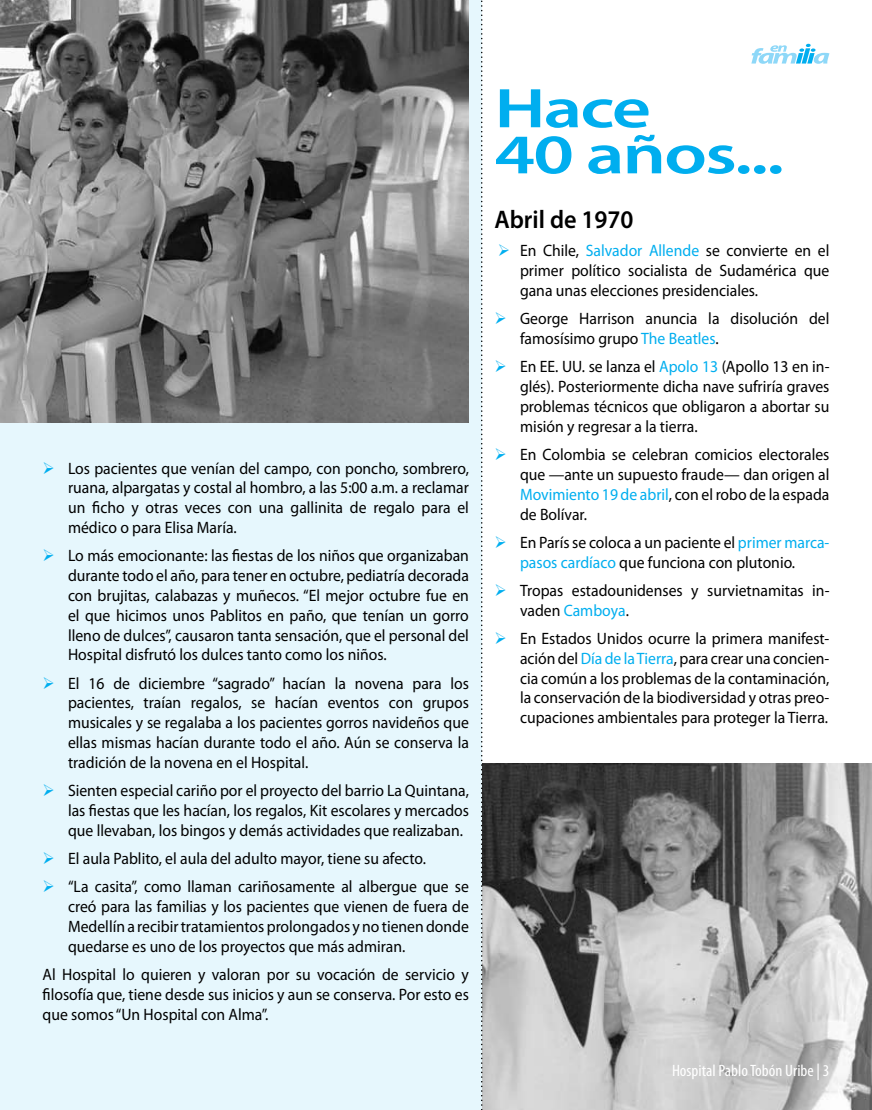
<style>
.page{position:relative;width:872px;height:1110px;background:#fff}
.page>*{position:absolute;margin:0;border:0;box-sizing:border-box;transform-origin:0 0}
.t1{font:600 56.25px/46px "Myriad Pro";letter-spacing:-.025em;color:#00aeef;scale:1.35 1}
.t2{font:600 25.5px "Myriad Pro";color:#000;scale:.95 1}
.t3{font:16.5px/19.8px "Myriad Pro";color:#000;text-align:justify;scale:.95 1}
.t4{font:condensed 16.5px "Myriad Pro";color:#fff;scale:1.05 1}
.s1{color:#00aeef}
</style>
<div class="page">
<img style="left:483px;top:763px;width:389px;height:347px">
<div style="left:0;top:0;width:482px;height:1110px;background:#e6f7fd"></div>
<img style="left:0;top:0;width:468px;height:423px">
<svg style="left:751px;top:44px;width:78px;height:20px"></svg>
<svg style="left:481px;top:0;width:2px;height:1110px"></svg>
<p class="t3" style="left:68px;top:458px;width:423px;text-indent:-26px"><span class="s1">➢</span> Los pacientes que venían del campo, con poncho, sombrero, ruana, alpargatas y costal al hombro, a las 5:00 a.m. a reclamar un ficho y otras veces con una gallinita de regalo para el médico o para Elisa María.</p>
<p class="t3" style="left:68px;top:546px;width:423px;text-indent:-26px"><span class="s1">➢</span> Lo más emocionante: las fiestas de los niños que organizaban durante todo el año, para tener en octubre, pediatría decorada con brujitas, calabazas y muñecos. “El mejor octubre fue en el que hicimos unos Pablitos en paño, que tenían un gorro lleno de dulces”, causaron tanta sensación, que el personal del Hospital disfrutó los dulces tanto como los niños.</p>
<p class="t3" style="left:68px;top:673px;width:423px;text-indent:-26px"><span class="s1">➢</span> El 16 de diciembre “sagrado” hacían la novena para los pacientes, traían regalos, se hacían eventos con grupos musicales y se regalaba a los pacientes gorros navideños que ellas mismas hacían durante todo el año. Aún se conserva la tradición de la novena en el Hospital.</p>
<p class="t3" style="left:68px;top:780px;width:423px;text-indent:-26px"><span class="s1">➢</span> Sienten especial cariño por el proyecto del barrio La Quintana, las fiestas que les hacían, los regalos, Kit escolares y mercados que llevaban, los bingos y demás actividades que realizaban.</p>
<p class="t3" style="left:43px;top:848px;width:405px"><span class="s1">➢</span> El aula Pablito, el aula del adulto mayor, tiene su afecto.</p>
<p class="t3" style="left:68px;top:877px;width:423px;text-indent:-26px"><span class="s1">➢</span> “La casita”, como llaman cariñosamente al albergue que se creó para las familias y los pacientes que vienen de fuera de Medellín a recibir tratamientos prolongados y no tienen donde quedarse es uno de los proyectos que más admiran.</p>
<p class="t3" style="left:43px;top:964px;width:450px">Al Hospital lo quieren y valoran por su vocación de servicio y filosofía que, tiene desde sus inicios y aun se conserva. Por esto es que somos “Un Hospital con Alma”.</p>
<p class="t1" style="left:494px;top:84px;width:216px">Hace<br>40 años...</p>
<p class="t2" style="left:494px;top:203px;width:148px">Abril de 1970</p>
<p class="t3" style="left:520px;top:241px;width:327px;text-indent:-22px"><span class="s1">➢</span> En Chile, <span class="s1">Salvador Allende</span> se convierte en el primer político socialista de Sudamérica que gana unas elecciones presidenciales.</p>
<p class="t3" style="left:520px;top:309px;width:327px;text-indent:-26px"><span class="s1">➢</span> George Harrison anuncia la disolución del famosísimo grupo <span class="s1">The Beatles</span>.</p>
<p class="t3" style="left:520px;top:357px;width:327px;text-indent:-26px"><span class="s1">➢</span> En EE. UU. se lanza el <span class="s1">Apolo 13</span> (Apollo 13 en in&shy;glés). Posteriormente dicha nave sufriría graves problemas técnicos que obligaron a abortar su misión y regresar a la tierra.</p>
<p class="t3" style="left:520px;top:444px;width:327px;text-indent:-26px"><span class="s1">➢</span> En Colombia se celebran comicios electorales que —ante un supuesto fraude— dan origen al <span class="s1">Movimiento 19 de abril</span>, con el robo de la espada de Bolívar.</p>
<p class="t3" style="left:494px;top:532px;width:354px;text-align:center"><span class="s1">➢</span> En París se coloca a un paciente el <span class="s1">primer marca&shy;pasos cardíaco</span> que funciona con plutonio.</p>
<p class="t3" style="left:520px;top:580px;width:327px;text-indent:-26px"><span class="s1">➢</span> Tropas estadounidenses y survietnamitas in&shy;vaden <span class="s1">Camboya</span>.</p>
<p class="t3" style="left:520px;top:628px;width:327px;text-indent:-26px"><span class="s1">➢</span> En Estados Unidos ocurre la primera manifest&shy;ación del <span class="s1">Día de la Tierra</span>, para crear una concien&shy;cia común a los problemas de la contaminación, la conservación de la biodiversidad y otras preo&shy;cupaciones ambientales para proteger la Tierra.</p>
<p class="t4" style="left:672px;top:1060px;width:151px">Hospital Pablo Tobón Uribe | 3</p>
</div>
